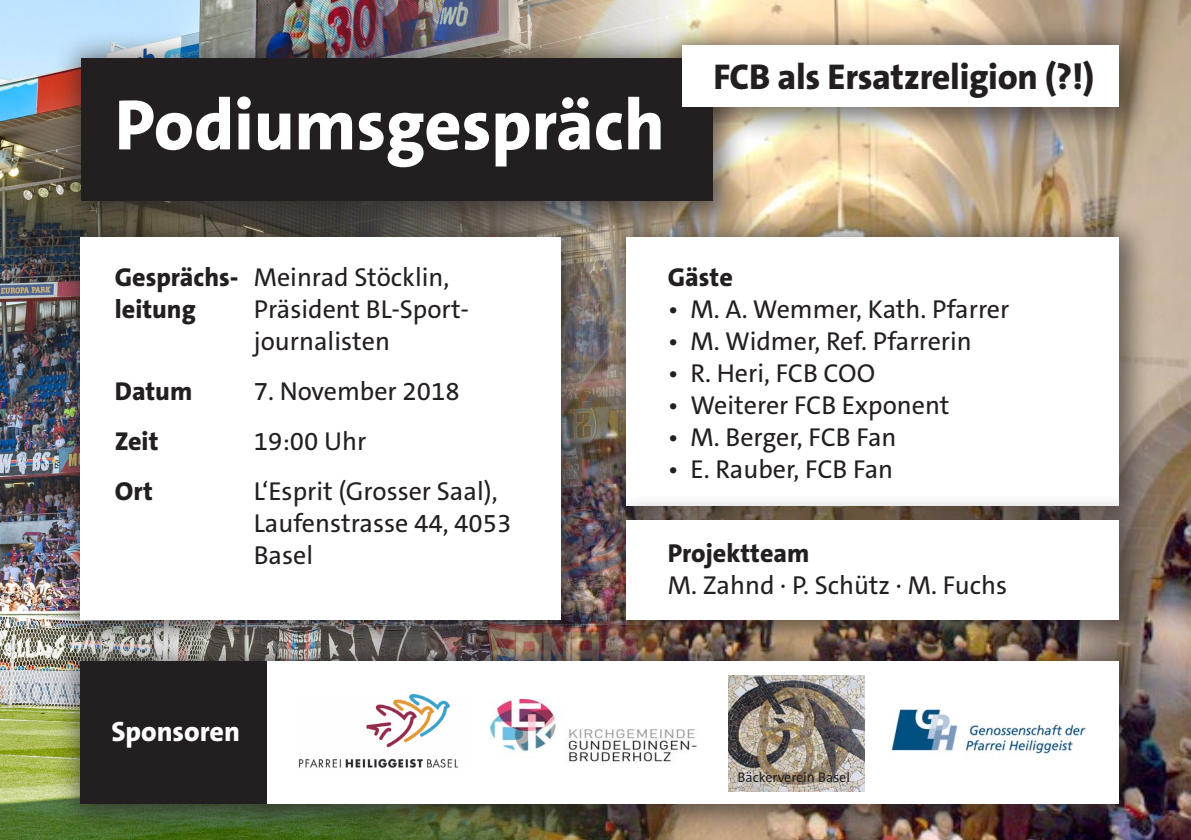
<style>
.page{position:relative;width:1191px;height:840px;background:#fff}
.page>*{position:absolute;margin:0;border:0;box-sizing:border-box;transform-origin:0 0}
.t1{font:800 72px "The Sans C5";color:#fff}
.t2{font:800 36px "The Sans C5";letter-spacing:-.01em;color:#231f20}
.t3{font:800 28px "The Sans C5";color:#fff}
.t4{font:26px/32px "The Sans C5";color:#231f20}
.t5{font:800 26px/32px "The Sans C5";color:#231f20}
.t6{font:14px "The Sans C5";color:#231f20}
</style>
<div class="page">
<img style="left:0;top:0;width:317px;height:839px">
<img style="left:317px;top:0;width:874px;height:839px">
<div style="left:54px;top:31px;width:693px;height:204px;background:#231f20;opacity:.6"></div>
<div style="left:81px;top:58px;width:631px;height:142px;background:#231f20"></div>
<div style="left:54px;top:633px;width:248px;height:205px;background:#231f20;opacity:.6"></div>
<div style="left:81px;top:660px;width:186px;height:142px;background:#231f20"></div>
<div style="left:240px;top:633px;width:913px;height:205px;background:#231f20;opacity:.6"></div>
<div style="left:267px;top:660px;width:851px;height:142px;background:#fff"></div>
<div style="left:54px;top:210px;width:542px;height:444px;background:#231f20;opacity:.6"></div>
<div style="left:81px;top:237px;width:480px;height:382px;background:#fff"></div>
<div style="left:599px;top:210px;width:554px;height:330px;background:#231f20;opacity:.6"></div>
<div style="left:626px;top:237px;width:492px;height:269px;background:#fff"></div>
<div style="left:599px;top:493px;width:554px;height:161px;background:#231f20;opacity:.6"></div>
<div style="left:626px;top:520px;width:492px;height:99px;background:#fff"></div>
<div style="left:654px;top:19px;width:499px;height:123px;background:#231f20;opacity:.6"></div>
<div style="left:681px;top:46px;width:437px;height:61px;background:#fff"></div>
<img style="left:490px;top:699px;width:207px;height:63px">
<img style="left:298px;top:694px;width:160px;height:74px">
<img style="left:728px;top:675px;width:136px;height:116px">
<img style="left:891px;top:709px;width:195px;height:45px">
<h1 class="t1" style="left:115px;top:79px;width:551px">Podiumsgespräch</h1>
<h2 class="t2" style="left:713px;top:53px;width:382px">FCB als Ersatzreligion (?!)</h2>
<p class="t5" style="left:115px;top:261px;width:125px">Gesprächs&shy;leitung</p>
<p class="t4" style="left:254px;top:261px;width:214px">Meinrad Stöcklin,<br>Präsident BL-Sport&shy;journalisten</p>
<p class="t5" style="left:115px;top:375px;width:79px">Datum</p>
<p class="t4" style="left:254px;top:375px;width:207px">7. November 2018</p>
<p class="t5" style="left:115px;top:425px;width:45px">Zeit</p>
<p class="t4" style="left:254px;top:425px;width:114px">19:00 Uhr</p>
<p class="t5" style="left:115px;top:475px;width:40px">Ort</p>
<p class="t4" style="left:254px;top:475px;width:259px">L‘Esprit (Grosser Saal),<br>Laufenstrasse 44, 4053<br>Basel</p>
<p class="t5" style="left:668px;top:261px;width:67px">Gäste</p>
<p class="t4" style="left:668px;top:293px;width:343px">• M. A. Wemmer, Kath. Pfarrer</p>
<p class="t4" style="left:668px;top:325px;width:305px">• M. Widmer, Ref. Pfarrerin</p>
<p class="t4" style="left:668px;top:357px;width:209px">• R. Heri, FCB COO</p>
<p class="t4" style="left:668px;top:389px;width:283px">• Weiterer FCB Exponent</p>
<p class="t4" style="left:668px;top:421px;width:230px">• M. Berger, FCB Fan</p>
<p class="t4" style="left:668px;top:453px;width:227px">• E. Rauber, FCB Fan</p>
<p class="t5" style="left:668px;top:536px;width:143px">Projektteam</p>
<p class="t4" style="left:668px;top:568px;width:341px">M. Zahnd · P. Schütz · M. Fuchs</p>
<p class="t3" style="left:111px;top:713px;width:130px">Sponsoren</p>
<p class="t6" style="left:737px;top:768px;width:114px">Bäckerverein Basel</p>
</div>
